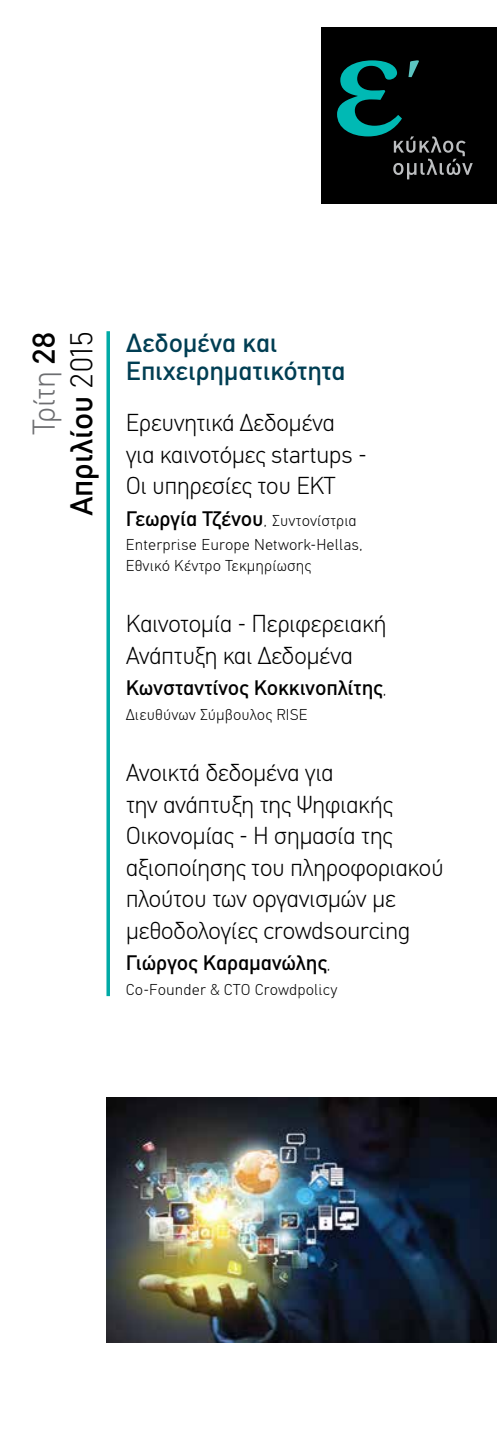
<style>
.page{position:relative;width:497px;height:1439px;background:#fff}
.page>*{position:absolute;margin:0;border:0;box-sizing:border-box;transform-origin:0 0}
.t1{font:500 31.5px/37.8px "CFDIN Std";letter-spacing:-.01em;color:#000;text-align:right}
.t2{font:500 26.25px/28px "CFDIN Std";letter-spacing:-.01em;color:#003e53}
.t3{font:300 24.5px/31.5px "CFDIN Std";letter-spacing:-.025em;color:#000}
.t4{font:500 21px "CFDIN Std";letter-spacing:-.01em;color:#000}
.t5{font:300 15.75px/21px "CFDIN Std";letter-spacing:.005em;color:#000}
.s1{font-weight:300;color:#6d6e71}
.s2{font-weight:300}
.s3{font-weight:300;font-size:15.75px}
</style>
<div class="page">
<hr style="left:496px;top:0;width:1px;height:349px;background:#009190">
<div style="left:321px;top:28px;width:175px;height:176px;background:#000"></div>
<svg style="left:337px;top:60px;width:135px;height:119px"></svg>
<svg style="left:106px;top:331px;width:4px;height:665px;background:#1fb4b0"></svg>
<img style="left:106px;top:1098px;width:390px;height:244px">
<p class="t1" style="left:24px;top:516px;width:186px;rotate:-90deg"><span class="s1">Τρίτη</span> 28<br>Απριλίου <span class="s2">2015</span></p>
<p class="t2" style="left:126px;top:328px;width:221px">Δεδομένα και<br>Επιχειρηματικότητα</p>
<p class="t3" style="left:126px;top:407px;width:242px">Ερευνητικά Δεδομένα για καινοτόμες startups -<br>Οι υπηρεσίες του ΕΚΤ</p>
<p class="t4" style="left:126px;top:506px;width:232px">Γεωργία Τζένου<span class="s3">, Συντονίστρια</span></p>
<p class="t5" style="left:126px;top:534px;width:238px">Enterprise Europe Network-Hellas,<br>Εθνικό Κέντρο Τεκμηρίωσης</p>
<p class="t3" style="left:126px;top:608px;width:262px">Καινοτομία - Περιφερειακή<br>Ανάπτυξη και Δεδομένα</p>
<p class="t4" style="left:126px;top:676px;width:262px">Κωνσταντίνος Κοκκινοπλίτης<span class="s3">,</span></p>
<p class="t5" style="left:126px;top:704px;width:183px">Διευθύνων Σύμβουλος RISE</p>
<p class="t3" style="left:126px;top:757px;width:319px">Ανοικτά δεδομένα για<br>την ανάπτυξη της Ψηφιακής<br>Οικονομίας - Η σημασία της αξιοποίησης του πληροφοριακού πλούτου των οργανισμών με μεθοδολογίες crowdsourcing</p>
<p class="t4" style="left:126px;top:951px;width:206px">Γιώργος Καραμανώλης<span class="s3">,</span></p>
<p class="t5" style="left:126px;top:978px;width:213px">Co-Founder &amp; CTO Crowdpolicy</p>
</div>
